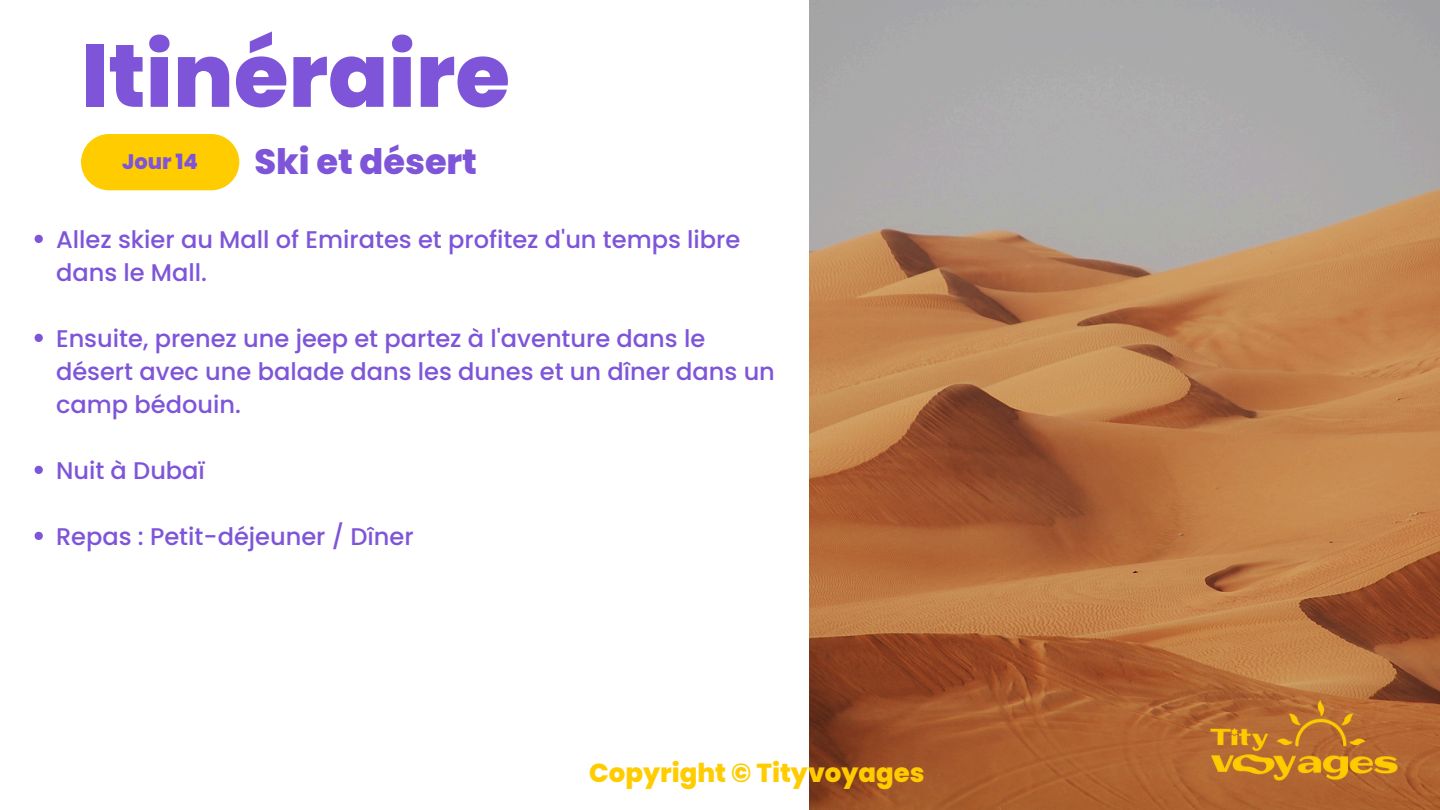
<style>
.page{position:relative;width:1440px;height:810px;background:#fff}
.page>*{position:absolute;margin:0;border:0;box-sizing:border-box;transform-origin:0 0}
.t1{font:800 88.7px "Poppins";color:#7e55d9}
.t2{font:800 35.1px "Poppins";color:#7e55d9}
.t3{font:800 26px "Poppins";color:#fc0}
.t4{font:500 24.1px/33px "Poppins";color:#7e55d9}
.t5{font:800 21px "Poppins";color:#7e55d9}
</style>
<div class="page">
<div style="left:81px;top:134px;width:158px;height:56px;background:#fc0;border-radius:28px"></div>
<img style="left:809px;top:0;width:631px;height:810px">
<svg style="left:35px;top:235px;width:8px;height:8px"></svg>
<svg style="left:35px;top:334px;width:8px;height:8px"></svg>
<svg style="left:35px;top:466px;width:8px;height:8px"></svg>
<svg style="left:35px;top:532px;width:8px;height:8px"></svg>
<p class="t1" style="left:81px;top:14px;width:431px">Itinéraire</p>
<p class="t5" style="left:122px;top:147px;width:78px">Jour 14</p>
<h1 class="t2" style="left:254px;top:137px;width:224px">Ski et désert</h1>
<p class="t4" style="left:56px;top:223px;width:686px">Allez skier au Mall of Emirates et profitez d'un temps libre dans le Mall.</p>
<h2 class="t4" style="left:56px;top:322px;width:720px">Ensuite, prenez une jeep et partez à l'aventure dans le désert avec une balade dans les dunes et un dîner dans un camp bédouin.</h2>
<p class="t4" style="left:56px;top:454px;width:150px">Nuit à Dubaï</p>
<p class="t4" style="left:56px;top:520px;width:359px">Repas : Petit-déjeuner / Dîner</p>
<p class="t3" style="left:589px;top:754px;width:337px">Copyright © Tityvoyages</p>
</div>
